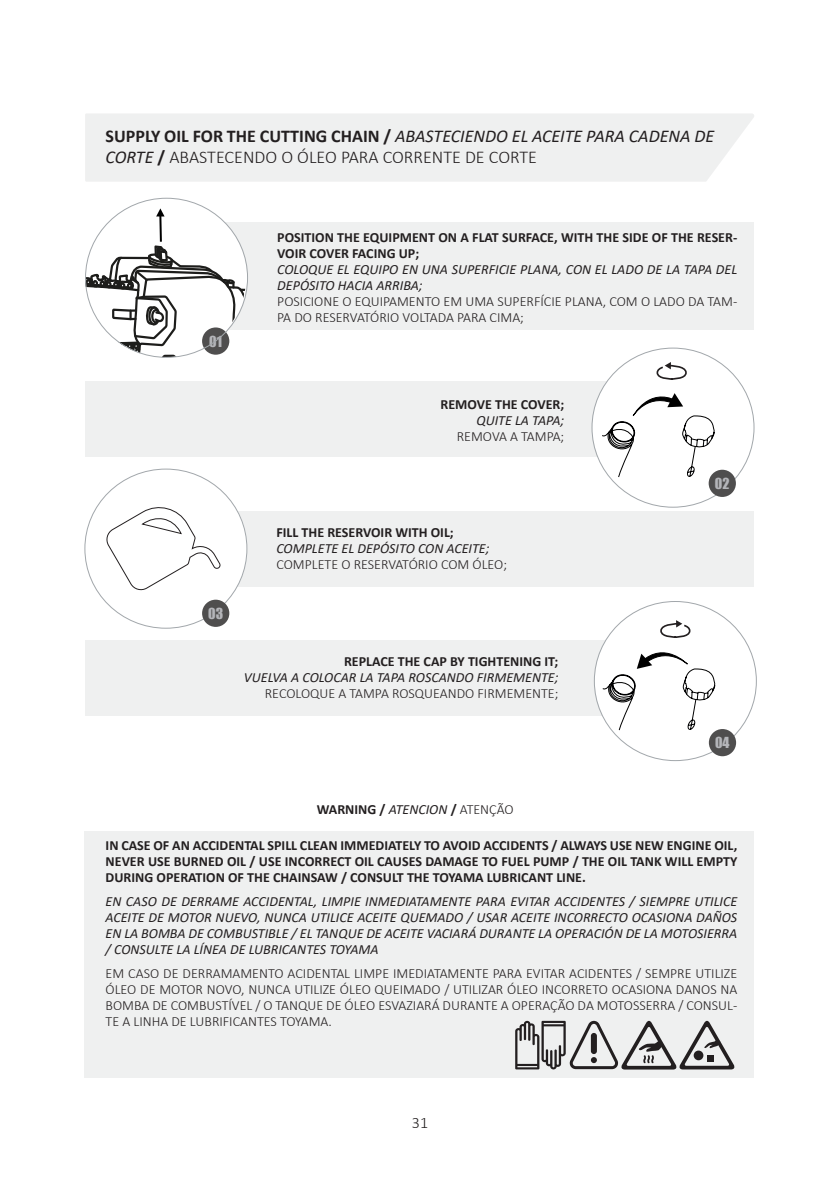
<style>
.page{position:relative;width:840px;height:1191px;background:#fff}
.page>*{position:absolute;margin:0;border:0;box-sizing:border-box;transform-origin:0 0}
.t1{font:italic 18px/21.6px "Calibri";color:#231f20}
.t2{font:300 16px "Calibri";color:#231f20}
.t3{font:300 14px/16px "Calibri";color:#231f20;text-align:justify}
.t4{font:italic 14px/16px "Calibri";color:#231f20;text-align:justify}
.t5{font:700 14px/16px "Calibri";color:#231f20;text-align:justify}
.t6{font:14px "Impact";color:#b4b5b9}
.s1{font-weight:700;font-style:normal}
.s2{font-weight:300;font-style:normal}
.s3{font-weight:400;font-style:italic}
.s4{font-weight:300}
</style>
<div class="page">
<div style="left:85px;top:640px;width:587px;height:76px;background:#eff0f0"></div>
<div style="left:163px;top:510px;width:590px;height:76px;background:#eff0f0"></div>
<div style="left:85px;top:114px;width:669px;height:68px;background:#eff0f0"></div>
<div style="left:164px;top:223px;width:589px;height:107px;background:#eff0f0"></div>
<div style="left:85px;top:380px;width:587px;height:76px;background:#eff0f0"></div>
<div style="left:85px;top:831px;width:668px;height:246px;background:#eff0f0"></div>
<div style="left:85px;top:469px;width:162px;height:159px;background:#fff;border-radius:50%"></div>
<div style="left:202px;top:599px;width:27px;height:28px;background:#4f4e4e;border-radius:50%"></div>
<svg style="left:515px;top:1020px;width:219px;height:49px"></svg>
<div style="left:693px;top:1050px;width:10px;height:10px;background:#231f20;border-radius:50%"></div>
<div style="left:706px;top:1055px;width:7px;height:7px;background:#231f20"></div>
<svg style="left:106px;top:507px;width:114px;height:84px"></svg>
<svg style="left:85px;top:197px;width:161px;height:160px"></svg>
<div style="left:592px;top:348px;width:161px;height:159px;background:#fff;border-radius:50%"></div>
<svg style="left:656px;top:347px;width:29px;height:33px"></svg>
<svg style="left:601px;top:386px;width:113px;height:91px"></svg>
<div style="left:708px;top:470px;width:27px;height:27px;background:#4f4e4e;border-radius:50%"></div>
<div style="left:594px;top:601px;width:162px;height:159px;background:#fff;border-radius:50%"></div>
<svg style="left:602px;top:586px;width:113px;height:144px"></svg>
<div style="left:708px;top:729px;width:27px;height:27px;background:#4f4e4e;border-radius:50%"></div>
<p class="t1" style="left:106px;top:124px;width:610px"><span class="s1">SUPPLY OIL FOR THE CUTTING CHAIN /</span> ABASTECIENDO EL ACEITE PARA CADENA DE<br>CORTE <span class="s1">/</span> <span class="s2">ABASTECENDO O ÓLEO PARA CORRENTE DE CORTE</span></p>
<p class="t6" style="left:209px;top:330px;width:14px">01</p>
<p class="t6" style="left:208px;top:602px;width:16px">03</p>
<p class="t5" style="left:277px;top:229px;width:461px">POSITION THE EQUIPMENT ON A FLAT SURFACE, WITH THE SIDE OF THE RESER-<br>VOIR COVER FACING UP;</p>
<p class="t4" style="left:277px;top:261px;width:461px">COLOQUE EL EQUIPO EN UNA SUPERFICIE PLANA, CON EL LADO DE LA TAPA DEL<br>DEPÓSITO HACIA ARRIBA;</p>
<p class="t3" style="left:277px;top:293px;width:461px">POSICIONE O EQUIPAMENTO EM UMA SUPERFÍCIE PLANA, COM O LADO DA TAM-<br>PA DO RESERVATÓRIO VOLTADA PARA CIMA;</p>
<p class="t5" style="left:440px;top:396px;width:125px">REMOVE THE COVER;</p>
<p class="t4" style="left:476px;top:412px;width:89px">QUITE LA TAPA;</p>
<p class="t3" style="left:456px;top:428px;width:109px">REMOVA A TAMPA;</p>
<p class="t5" style="left:276px;top:524px;width:179px">FILL THE RESERVOIR WITH OIL;</p>
<p class="t4" style="left:276px;top:539px;width:214px">COMPLETE EL DEPÓSITO CON ACEITE;</p>
<p class="t3" style="left:276px;top:556px;width:232px">COMPLETE O RESERVATÓRIO COM ÓLEO;</p>
<p class="t5" style="left:344px;top:653px;width:216px">REPLACE THE CAP BY TIGHTENING IT;</p>
<p class="t4" style="left:244px;top:668px;width:316px">VUELVA A COLOCAR LA TAPA ROSCANDO FIRMEMENTE;</p>
<p class="t3" style="left:265px;top:685px;width:295px">RECOLOQUE A TAMPA ROSQUEANDO FIRMEMENTE;</p>
<p class="t6" style="left:714px;top:472px;width:16px">02</p>
<p class="t6" style="left:714px;top:732px;width:16px">04</p>
<p class="t5" style="left:317px;top:801px;width:198px">WARNING / <span class="s3">ATENCION</span> / <span class="s4">ATENÇÃO</span></p>
<p class="t5" style="left:106px;top:837px;width:633px">IN CASE OF AN ACCIDENTAL SPILL CLEAN IMMEDIATELY TO AVOID ACCIDENTS / ALWAYS USE NEW ENGINE OIL, NEVER USE BURNED OIL / USE INCORRECT OIL CAUSES DAMAGE TO FUEL PUMP / THE OIL TANK WILL EMPTY DURING OPERATION OF THE CHAINSAW / CONSULT THE TOYAMA LUBRICANT LINE.</p>
<p class="t4" style="left:106px;top:892px;width:632px">EN CASO DE DERRAME ACCIDENTAL, LIMPIE INMEDIATAMENTE PARA EVITAR ACCIDENTES / SIEMPRE UTILICE ACEITE DE MOTOR NUEVO, NUNCA UTILICE ACEITE QUEMADO / USAR ACEITE INCORRECTO OCASIONA DAÑOS EN LA BOMBA DE COMBUSTIBLE / EL TANQUE DE ACEITE VACIARÁ DURANTE LA OPERACIÓN DE LA MOTOSIERRA / CONSULTE LA LÍNEA DE LUBRICANTES TOYAMA</p>
<p class="t3" style="left:106px;top:965px;width:632px">EM CASO DE DERRAMAMENTO ACIDENTAL LIMPE IMEDIATAMENTE PARA EVITAR ACIDENTES / SEMPRE UTILIZE ÓLEO DE MOTOR NOVO, NUNCA UTILIZE ÓLEO QUEIMADO / UTILIZAR ÓLEO INCORRETO OCASIONA DANOS NA BOMBA DE COMBUSTÍVEL / O TANQUE DE ÓLEO ESVAZIARÁ DURANTE A OPERAÇÃO DA MOTOSSERRA / CONSUL-TE A LINHA DE LUBRIFICANTES TOYAMA.</p>
<p class="t2" style="left:411px;top:1112px;width:18px">31</p>
</div>
